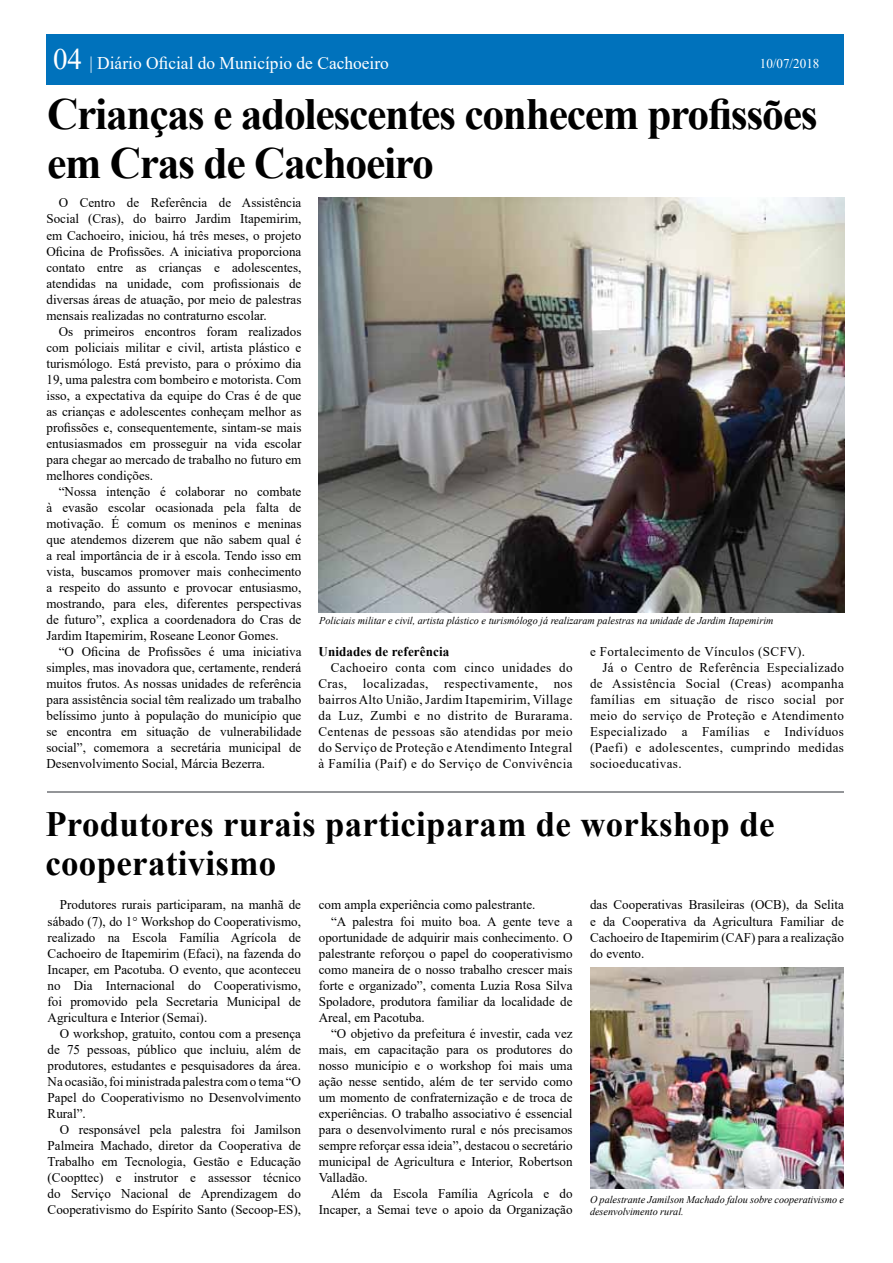
<style>
.page{position:relative;width:893px;height:1263px;background:#fff}
.page>*{position:absolute;margin:0;border:0;box-sizing:border-box;transform-origin:0 0}
.t1{font:700 44.55px/48.9px "Times New Roman";letter-spacing:-.03em;color:#000}
.t2{font:700 35.55px/38.5px "Times New Roman";letter-spacing:.01em;color:#000}
.t3{font:17.85px "Times New Roman";color:#fff}
.t4{font:13.35px/16px "Times New Roman";color:#000;text-align:justify}
.t5{font:13.35px "Times New Roman";letter-spacing:.03em;color:#000}
.t6{font:700 13.35px "Times New Roman";letter-spacing:.01em;color:#000}
.t7{font:13.35px "Times New Roman";color:#fff}
.t8{font:italic 10.35px/12.5px "Times New Roman";color:#000}
.s1{font-size:29.7px}
</style>
<div class="page">
<div style="left:46px;top:34px;width:798px;height:51px;background:#0072bc"></div>
<img style="left:318px;top:197px;width:526px;height:415px">
<hr style="left:48px;top:791px;width:796px;height:2px;background:#939598">
<img style="left:590px;top:968px;width:254px;height:220px">
<h3 class="t3" style="left:53px;top:50px;width:337px"><span class="s1">04</span> | Diário Oficial do Município de Cachoeiro</h3>
<h1 class="t1" style="left:47px;top:88px;width:772px">Crianças e adolescentes conhecem profissões em Cras de Cachoeiro</h1>
<p class="t7" style="left:760px;top:54px;width:61px">10/07/2018</p>
<p class="t4" style="left:46px;top:195px;width:256px;text-indent:12px">O Centro de Referência de Assistência Social (Cras), do bairro Jardim Itapemirim, em Cachoeiro, iniciou, há três meses, o projeto Oficina de Profissões. A iniciativa proporciona contato entre as crianças e adolescentes, atendidas na unidade, com profissionais de diversas áreas de atuação, por meio de palestras mensais realizadas no contraturno escolar.</p>
<p class="t4" style="left:46px;top:323px;width:256px;text-indent:12px">Os primeiros encontros foram realizados com policiais militar e civil, artista plástico e turismólogo. Está previsto, para o próximo dia 19, uma palestra com bombeiro e motorista. Com isso, a expectativa da equipe do Cras é de que as crianças e adolescentes conheçam melhor as profissões e, consequentemente, sintam-se mais entusiasmados em prosseguir na vida escolar para chegar ao mercado de trabalho no futuro em melhores condições.</p>
<p class="t4" style="left:46px;top:483px;width:256px;text-indent:12px">“Nossa intenção é colaborar no combate à evasão escolar ocasionada pela falta de motivação. É comum os meninos e meninas que atendemos dizerem que não sabem qual é a real importância de ir à escola. Tendo isso em vista, buscamos promover mais conhecimento a respeito do assunto e provocar entusiasmo, mostrando, para eles, diferentes perspectivas de futuro”, explica a coordenadora do Cras de Jardim Itapemirim, Roseane Leonor Gomes.</p>
<p class="t4" style="left:46px;top:643px;width:256px;text-indent:12px">“O Oficina de Profissões é uma iniciativa simples, mas inovadora que, certamente, renderá muitos frutos. As nossas unidades de referência para assistência social têm realizado um trabalho belíssimo junto à população do município que se encontra em situação de vulnerabilidade social”, comemora a secretária municipal de Desenvolvimento Social, Márcia Bezerra.</p>
<p class="t8" style="left:319px;top:614px;width:456px">Policiais militar e civil, artista plástico e turismólogo já realizaram palestras na unidade de Jardim Itapemirim</p>
<p class="t6" style="left:318px;top:642px;width:132px">Unidades de referência</p>
<p class="t4" style="left:318px;top:659px;width:256px;text-indent:12px">Cachoeiro conta com cinco unidades do Cras, localizadas, respectivamente, nos bairros Alto União, Jardim Itapemirim, Village da Luz, Zumbi e no distrito de Burarama.<br>Centenas de pessoas são atendidas por meio do Serviço de Proteção e Atendimento Integral à Família (Paif) e do Serviço de Convivência</p>
<p class="t5" style="left:590px;top:642px;width:217px">e Fortalecimento de Vínculos (SCFV).</p>
<p class="t5" style="left:602px;top:658px;width:243px">Já o Centro de Referência Especializado</p>
<p class="t5" style="left:590px;top:674px;width:255px">de Assistência Social (Creas) acompanha</p>
<p class="t5" style="left:590px;top:690px;width:255px">famílias em situação de risco social por</p>
<p class="t5" style="left:590px;top:706px;width:255px">meio do serviço de Proteção e Atendimento</p>
<p class="t5" style="left:590px;top:722px;width:255px">Especializado a Famílias e Indivíduos</p>
<p class="t5" style="left:590px;top:738px;width:255px">(Paefi) e adolescentes, cumprindo medidas</p>
<p class="t5" style="left:590px;top:754px;width:93px">socioeducativas.</p>
<h2 class="t2" style="left:45px;top:804px;width:731px">Produtores rurais participaram de workshop de cooperativismo</h2>
<p class="t4" style="left:48px;top:896px;width:255px;text-indent:12px">Produtores rurais participaram, na manhã de sábado (7), do 1° Workshop do Cooperativismo, realizado na Escola Família Agrícola de Cachoeiro de Itapemirim (Efaci), na fazenda do Incaper, em Pacotuba. O evento, que aconteceu no Dia Internacional do Cooperativismo, foi promovido pela Secretaria Municipal de Agricultura e Interior (Semai).</p>
<p class="t4" style="left:48px;top:1025px;width:255px;text-indent:12px">O workshop, gratuito, contou com a presença de 75 pessoas, público que incluiu, além de produtores, estudantes e pesquisadores da área.<br>Na ocasião, foi ministrada palestra com o tema “O Papel do Cooperativismo no Desenvolvimento Rural”.</p>
<p class="t4" style="left:48px;top:1121px;width:255px;text-indent:12px">O responsável pela palestra foi Jamilson Palmeira Machado, diretor da Cooperativa de Trabalho em Tecnologia, Gestão e Educação (Coopttec) e instrutor e assessor técnico do Serviço Nacional de Aprendizagem do Cooperativismo do Espírito Santo (Secoop-ES),</p>
<p class="t4" style="left:319px;top:896px;width:218px">com ampla experiência como palestrante.</p>
<p class="t4" style="left:331px;top:912px;width:243px">“A palestra foi muito boa. A gente teve a</p>
<p class="t4" style="left:319px;top:928px;width:255px">oportunidade de adquirir mais conhecimento. O</p>
<p class="t4" style="left:319px;top:945px;width:255px">palestrante reforçou o papel do cooperativismo</p>
<p class="t4" style="left:319px;top:961px;width:255px">como maneira de o nosso trabalho crescer mais</p>
<p class="t4" style="left:319px;top:977px;width:255px">forte e organizado”, comenta Luzia Rosa Silva</p>
<p class="t4" style="left:319px;top:993px;width:255px">Spoladore, produtora familiar da localidade de</p>
<p class="t4" style="left:319px;top:1009px;width:107px">Areal, em Pacotuba.</p>
<p class="t4" style="left:331px;top:1025px;width:243px">“O objetivo da prefeitura é investir, cada vez</p>
<p class="t4" style="left:319px;top:1041px;width:255px">mais, em capacitação para os produtores do</p>
<p class="t4" style="left:319px;top:1057px;width:255px">nosso município e o workshop foi mais uma</p>
<p class="t4" style="left:319px;top:1073px;width:255px">ação nesse sentido, além de ter servido como</p>
<p class="t4" style="left:319px;top:1089px;width:255px">um momento de confraternização e de troca de</p>
<p class="t4" style="left:319px;top:1105px;width:255px">experiências. O trabalho associativo é essencial</p>
<p class="t4" style="left:319px;top:1121px;width:255px">para o desenvolvimento rural e nós precisamos</p>
<p class="t4" style="left:319px;top:1137px;width:255px">sempre reforçar essa ideia”, destacou o secretário</p>
<p class="t4" style="left:319px;top:1153px;width:255px">municipal de Agricultura e Interior, Robertson</p>
<p class="t4" style="left:319px;top:1169px;width:50px">Valladão.</p>
<p class="t4" style="left:331px;top:1185px;width:243px">Além da Escola Família Agrícola e do</p>
<p class="t4" style="left:319px;top:1201px;width:255px">Incaper, a Semai teve o apoio da Organização</p>
<p class="t4" style="left:590px;top:896px;width:255px">das Cooperativas Brasileiras (OCB), da Selita e da Cooperativa da Agricultura Familiar de Cachoeiro de Itapemirim (CAF) para a realização do evento.</p>
<p class="t8" style="left:590px;top:1192px;width:255px">O palestrante Jamilson Machado falou sobre cooperativismo e desenvolvimento rural.</p>
</div>
